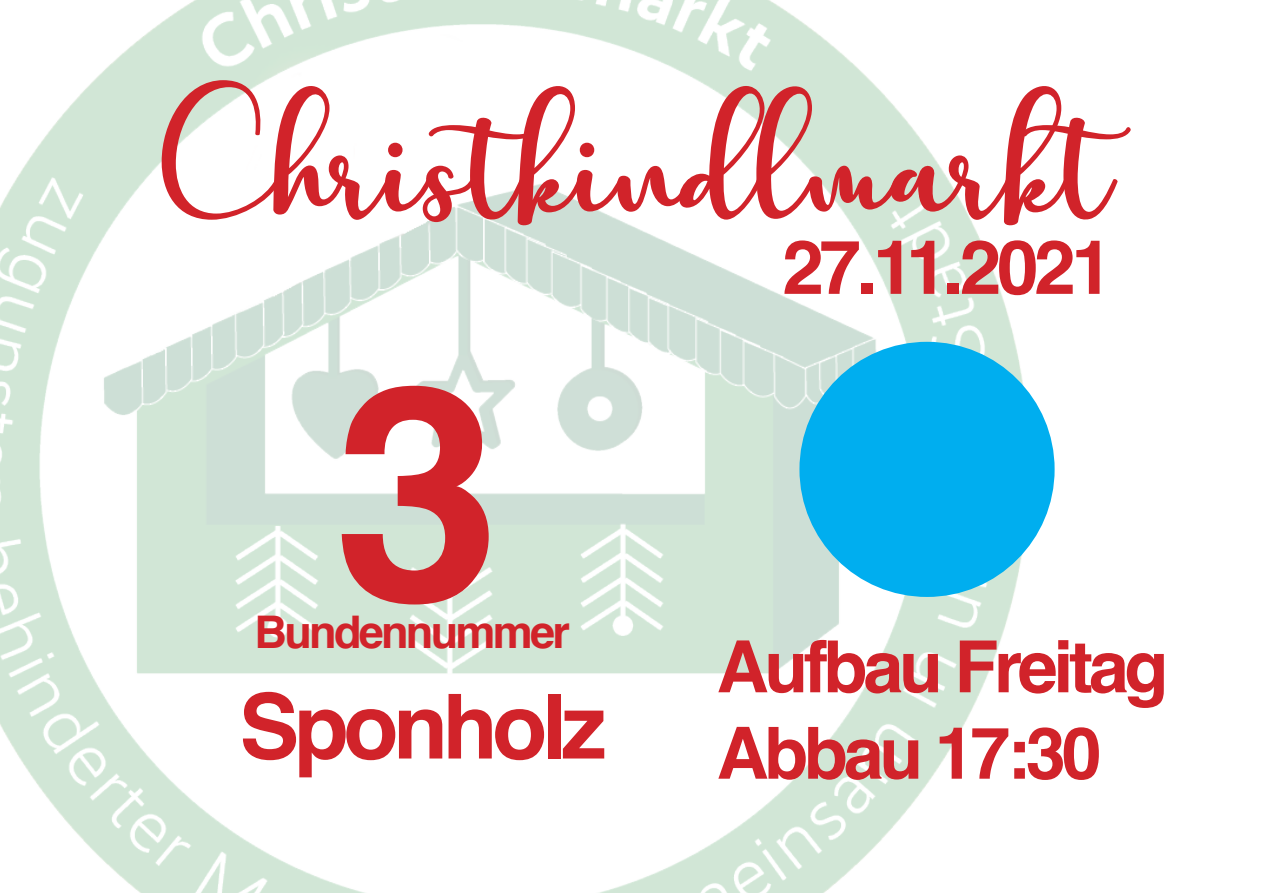
<style>
.page{position:relative;width:1263px;height:893px;background:#fff}
.page>*{position:absolute;margin:0;border:0;box-sizing:border-box;transform-origin:0 0}
.t1{font:700 300px "Helvetica";color:#d1232a}
.t2{font:108px "charlotte";color:#d1232a}
.t3{font:700 90px "Helvetica";letter-spacing:-.06em;color:#d1232a}
.t4{font:700 75px "Helvetica";letter-spacing:-.06em;color:#d1232a}
.t5{font:700 72px/86.4px "Helvetica";letter-spacing:-.06em;color:#d1232a}
.t6{font:700 45px "Helvetica";letter-spacing:-.06em;color:#d1232a}
</style>
<div class="page">
<img style="left:0;top:0;width:1037px;height:893px">
<div style="left:799px;top:342px;width:255px;height:255px;background:#00aeef;border-radius:50%"></div>
<h2 class="t2" style="left:164px;top:111px;width:1012px">Christkindlmarkt</h2>
<p class="t4" style="left:782px;top:207px;width:332px">27.11.2021</p>
<h1 class="t1" style="left:334px;top:251px;width:168px">3</h1>
<p class="t6" style="left:255px;top:596px;width:317px">Bundennummer</p>
<p class="t3" style="left:239px;top:654px;width:369px">Sponholz</p>
<p class="t5" style="left:716px;top:625px;width:453px">Aufbau Freitag<br>Abbau 17:30</p>
</div>
